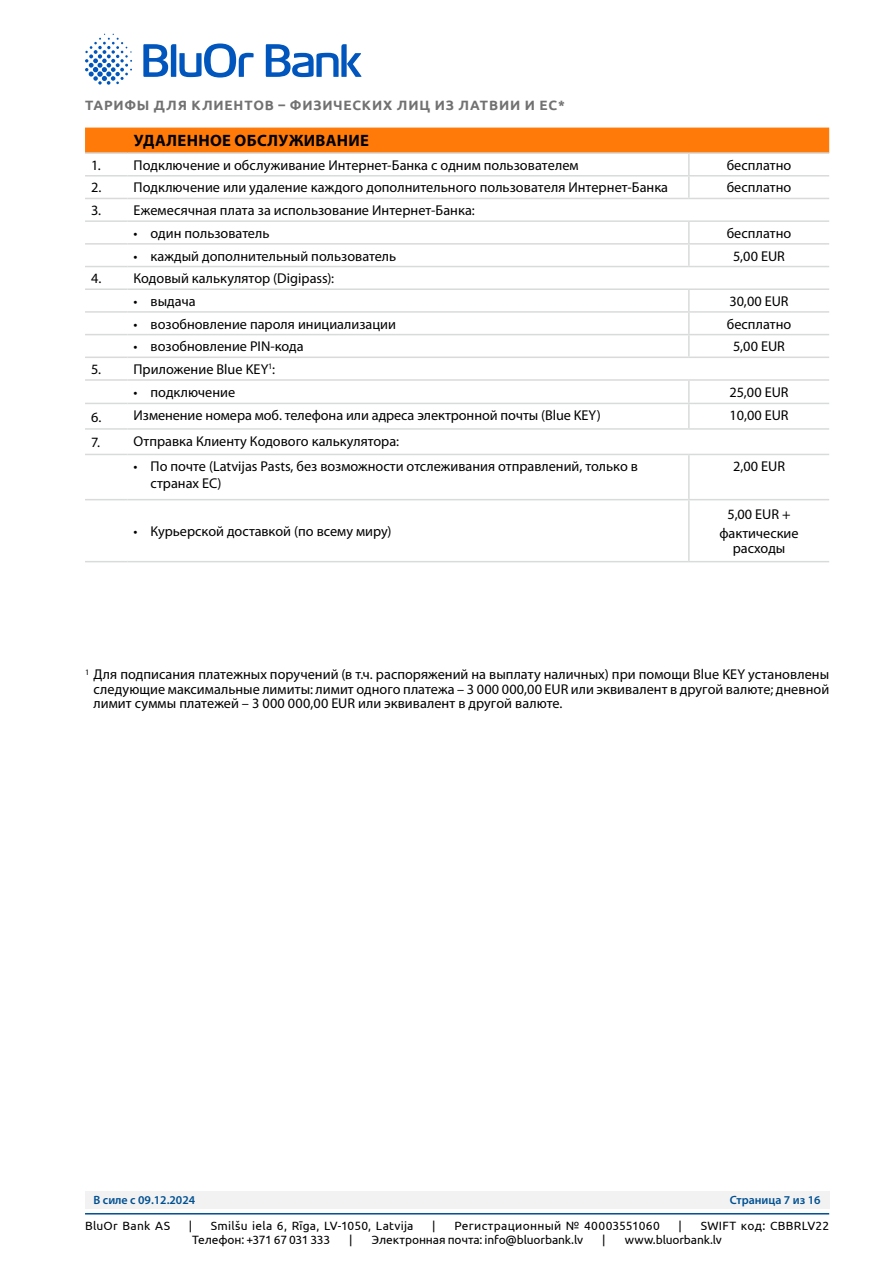
<style>
.page{position:relative;width:893px;height:1263px;background:#fff}
.page>*{position:absolute;margin:0;border:0;box-sizing:border-box;transform-origin:0 0}
.t1{font:700 16.5px "Myriad Pro";letter-spacing:.02em;color:#000}
.t2{font:14.25px/14.2px "Myriad Pro";color:#000;text-align:justify}
.t3{font:700 13.5px "Ubuntu";letter-spacing:.06em;color:#717171}
.t4{font:12px "Ubuntu";letter-spacing:.01em;color:#000}
.t5{font:12px "Ubuntu";letter-spacing:-.01em;color:#000}
.t6{font:600 12px "Myriad Pro";color:#005091}
.t7{font:12px "Ubuntu";letter-spacing:-.03em;color:#000}
.t8{font:12px "Ubuntu";letter-spacing:-.015em;color:#000}
</style>
<div class="page">
<div style="left:85px;top:1192px;width:744px;height:17px;background:#f2f2f2"></div>
<hr style="left:85px;top:1213px;width:744px;height:1px;background:#005091">
<svg style="left:85px;top:34px;width:47px;height:51px"></svg>
<svg style="left:143px;top:43px;width:111px;height:35px"></svg>
<svg style="left:266px;top:44px;width:96px;height:33px"></svg>
<div style="left:85px;top:128px;width:744px;height:24px;background:#ff7a08"></div>
<hr style="left:85px;top:152px;width:43px;height:2px;background:#d9dada">
<hr style="left:128px;top:152px;width:561px;height:2px;background:#d9dada">
<hr style="left:689px;top:152px;width:140px;height:2px;background:#d9dada">
<hr style="left:85px;top:175px;width:43px;height:2px;background:#d9dada">
<hr style="left:128px;top:175px;width:561px;height:2px;background:#d9dada">
<hr style="left:689px;top:175px;width:140px;height:2px;background:#d9dada">
<hr style="left:85px;top:198px;width:43px;height:1px;background:#d9dada">
<hr style="left:128px;top:198px;width:561px;height:1px;background:#d9dada">
<hr style="left:689px;top:198px;width:140px;height:1px;background:#d9dada">
<hr style="left:85px;top:220px;width:43px;height:2px;background:#d9dada">
<hr style="left:128px;top:220px;width:561px;height:2px;background:#d9dada">
<hr style="left:689px;top:220px;width:140px;height:2px;background:#d9dada">
<hr style="left:85px;top:243px;width:43px;height:2px;background:#d9dada">
<hr style="left:128px;top:243px;width:561px;height:2px;background:#d9dada">
<hr style="left:689px;top:243px;width:140px;height:2px;background:#d9dada">
<hr style="left:85px;top:266px;width:43px;height:1px;background:#d9dada">
<hr style="left:128px;top:266px;width:561px;height:1px;background:#d9dada">
<hr style="left:689px;top:266px;width:140px;height:1px;background:#d9dada">
<hr style="left:85px;top:288px;width:43px;height:2px;background:#d9dada">
<hr style="left:128px;top:288px;width:561px;height:2px;background:#d9dada">
<hr style="left:689px;top:288px;width:140px;height:2px;background:#d9dada">
<hr style="left:85px;top:311px;width:43px;height:2px;background:#d9dada">
<hr style="left:128px;top:311px;width:561px;height:2px;background:#d9dada">
<hr style="left:689px;top:311px;width:140px;height:2px;background:#d9dada">
<hr style="left:85px;top:334px;width:43px;height:1px;background:#d9dada">
<hr style="left:128px;top:334px;width:561px;height:1px;background:#d9dada">
<hr style="left:689px;top:334px;width:140px;height:1px;background:#d9dada">
<hr style="left:85px;top:357px;width:43px;height:1px;background:#d9dada">
<hr style="left:128px;top:357px;width:561px;height:1px;background:#d9dada">
<hr style="left:689px;top:357px;width:140px;height:1px;background:#d9dada">
<hr style="left:85px;top:379px;width:43px;height:2px;background:#d9dada">
<hr style="left:128px;top:379px;width:561px;height:2px;background:#d9dada">
<hr style="left:689px;top:379px;width:140px;height:2px;background:#d9dada">
<hr style="left:688px;top:154px;width:2px;height:21px;background:#d9dada">
<hr style="left:688px;top:177px;width:2px;height:21px;background:#d9dada">
<hr style="left:688px;top:222px;width:2px;height:21px;background:#d9dada">
<hr style="left:688px;top:245px;width:2px;height:21px;background:#d9dada">
<hr style="left:688px;top:290px;width:2px;height:21px;background:#d9dada">
<hr style="left:688px;top:313px;width:2px;height:21px;background:#d9dada">
<hr style="left:688px;top:335px;width:2px;height:22px;background:#d9dada">
<hr style="left:688px;top:381px;width:2px;height:22px;background:#d9dada">
<hr style="left:688px;top:403px;width:141px;height:1px;background:#d9dada">
<hr style="left:688px;top:428px;width:141px;height:2px;background:#d9dada">
<hr style="left:688px;top:454px;width:141px;height:1px;background:#d9dada">
<hr style="left:688px;top:499px;width:141px;height:1px;background:#d9dada">
<hr style="left:688px;top:561px;width:141px;height:1px;background:#d9dada">
<hr style="left:85px;top:403px;width:43px;height:1px;background:#d9dada">
<hr style="left:128px;top:403px;width:560px;height:1px;background:#d9dada">
<hr style="left:85px;top:428px;width:43px;height:2px;background:#d9dada">
<hr style="left:128px;top:428px;width:560px;height:2px;background:#d9dada">
<hr style="left:85px;top:454px;width:43px;height:1px;background:#d9dada">
<hr style="left:128px;top:454px;width:560px;height:1px;background:#d9dada">
<hr style="left:85px;top:499px;width:43px;height:1px;background:#d9dada">
<hr style="left:128px;top:499px;width:560px;height:1px;background:#d9dada">
<hr style="left:85px;top:561px;width:43px;height:1px;background:#d9dada">
<hr style="left:128px;top:561px;width:560px;height:1px;background:#d9dada">
<hr style="left:688px;top:404px;width:2px;height:24px;background:#d9dada">
<hr style="left:688px;top:455px;width:2px;height:44px;background:#d9dada">
<hr style="left:688px;top:500px;width:2px;height:61px;background:#d9dada">
<p class="t3" style="left:85px;top:97px;width:481px">ТАРИФЫ ДЛЯ КЛИЕНТОВ – ФИЗИЧЕСКИХ ЛИЦ ИЗ ЛАТВИИ И ЕС*</p>
<p class="t1" style="left:134px;top:131px;width:237px">УДАЛЕННОЕ ОБСЛУЖИВАНИЕ</p>
<p class="t2" style="left:91px;top:158px;width:489px">1. Подключение и обслуживание Интернет-Банка с одним пользователем</p>
<p class="t2" style="left:727px;top:158px;width:66px">бесплатно</p>
<p class="t2" style="left:91px;top:181px;width:579px">2. Подключение или удаление каждого дополнительного пользователя Интернет-Банка</p>
<p class="t2" style="left:727px;top:181px;width:66px">бесплатно</p>
<p class="t2" style="left:91px;top:204px;width:385px">3. Ежемесячная плата за использование Интернет-Банка:</p>
<p class="t2" style="left:134px;top:226px;width:137px">• один пользователь</p>
<p class="t2" style="left:727px;top:226px;width:66px">бесплатно</p>
<p class="t2" style="left:134px;top:249px;width:264px">• каждый дополнительный пользователь</p>
<p class="t2" style="left:733px;top:249px;width:53px">5,00 EUR</p>
<p class="t2" style="left:91px;top:272px;width:245px">4. Кодовый калькулятор (Digipass):</p>
<p class="t2" style="left:134px;top:294px;width:64px">• выдача</p>
<p class="t2" style="left:729px;top:294px;width:61px">30,00 EUR</p>
<p class="t2" style="left:134px;top:317px;width:264px">• возобновление пароля инициализации</p>
<p class="t2" style="left:727px;top:317px;width:66px">бесплатно</p>
<p class="t2" style="left:134px;top:340px;width:172px">• возобновление PIN-кода</p>
<p class="t2" style="left:733px;top:340px;width:53px">5,00 EUR</p>
<p class="t2" style="left:91px;top:362px;width:185px">5. Приложение Blue KEY<sup>1</sup>:</p>
<p class="t2" style="left:134px;top:385px;width:103px">• подключение</p>
<p class="t2" style="left:729px;top:385px;width:61px">25,00 EUR</p>
<p class="t2" style="left:91px;top:408px;width:511px">6. Изменение номера моб. телефона или адреса электронной почты (Blue KEY)</p>
<p class="t2" style="left:729px;top:408px;width:61px">10,00 EUR</p>
<p class="t2" style="left:91px;top:434px;width:310px">7. Отправка Клиенту Кодового калькулятора:</p>
<p class="t2" style="left:151px;top:458px;width:489px;line-height:17.1px;text-indent:-17px">• По почте (Latvijas Pasts, без возможности отслеживания отправлений, только в странах ЕС)</p>
<p class="t2" style="left:733px;top:459px;width:53px">2,00 EUR</p>
<p class="t2" style="left:134px;top:524px;width:259px">• Курьерской доставкой (по всему миру)</p>
<p class="t2" style="left:719px;top:506px;width:81px;line-height:18.5px;text-align:center">5,00 EUR + фактические</p>
<p class="t2" style="left:733px;top:541px;width:54px">расходы</p>
<p class="t2" style="left:94px;top:668px;width:737px;text-indent:-9px"><sup>1</sup> Для подписания платежных поручений (в т.ч. распоряжений на выплату наличных) при помощи Blue KEY установлены следующие максимальные лимиты: лимит одного платежа – 3 000 000,00 EUR или эквивалент в другой валюте; дневной лимит суммы платежей – 3 000 000,00 EUR или эквивалент в другой валюте.</p>
<p class="t6" style="left:94px;top:1193px;width:103px">В силе с 09.12.2024</p>
<p class="t6" style="left:730px;top:1193px;width:92px">Страница 7 из 16</p>
<p class="t4" style="left:85px;top:1218px;width:87px">BluOr Bank AS</p>
<p class="t4" style="left:189px;top:1218px;width:5px">|</p>
<p class="t4" style="left:211px;top:1218px;width:204px">Smilšu iela 6, Rīga, LV-1050, Latvija</p>
<p class="t4" style="left:432px;top:1218px;width:5px">|</p>
<p class="t4" style="left:454px;top:1218px;width:207px">Регистрационный № 40003551060</p>
<p class="t4" style="left:679px;top:1218px;width:5px">|</p>
<p class="t4" style="left:701px;top:1218px;width:130px">SWIFT код: CBBRLV22</p>
<p class="t7" style="left:192px;top:1232px;width:139px">Телефон: +371 67 031 333</p>
<p class="t4" style="left:349px;top:1232px;width:5px">|</p>
<p class="t5" style="left:372px;top:1232px;width:213px">Электронная почта: info@bluorbank.lv</p>
<p class="t4" style="left:602px;top:1232px;width:5px">|</p>
<p class="t8" style="left:625px;top:1232px;width:99px">www.bluorbank.lv</p>
</div>
